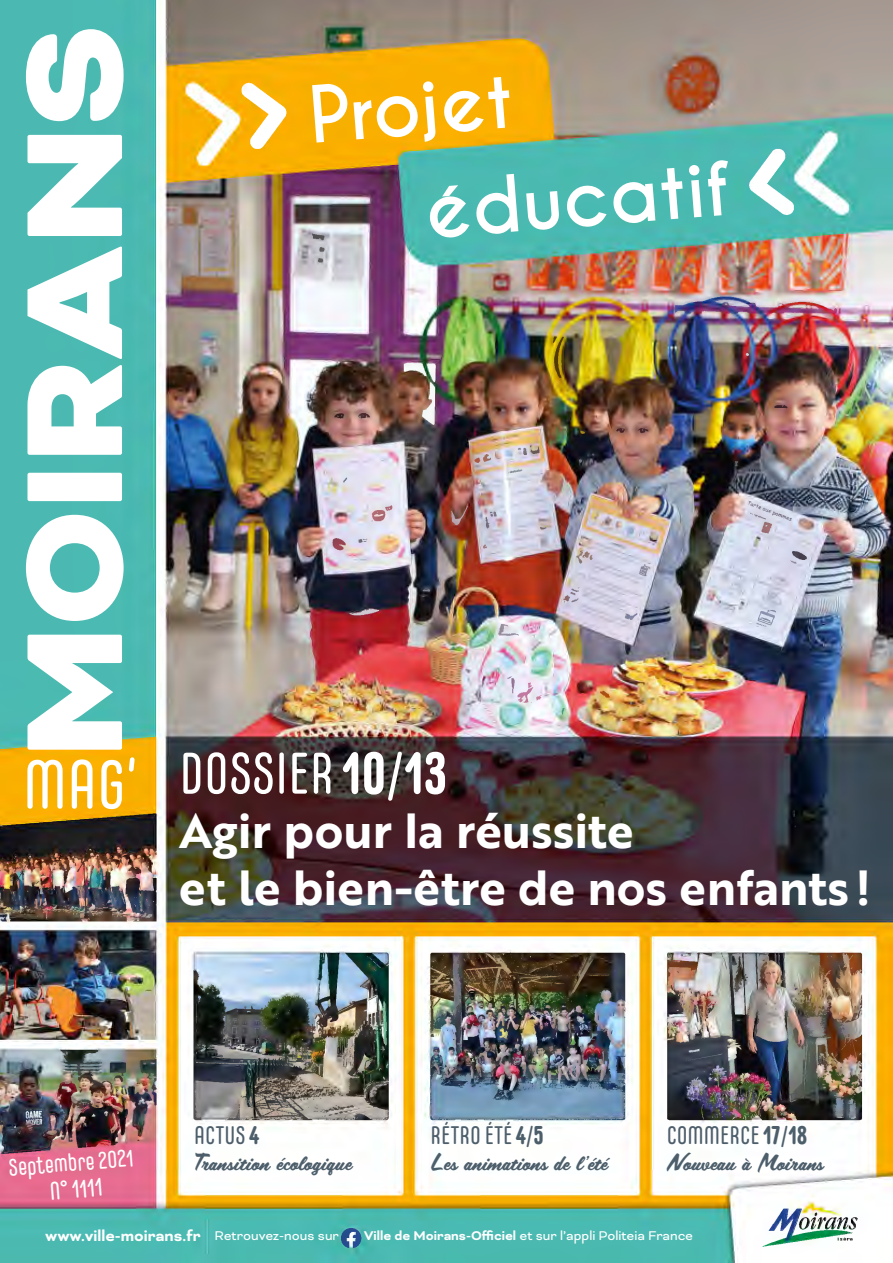
<style>
.page{position:relative;width:893px;height:1263px;background:#fff}
.page>*{position:absolute;margin:0;border:0;box-sizing:border-box;transform-origin:0 0}
.t1{font:900 157.5px "Bicyclette";color:#fff}
.t2{font:700 73.65px/102.6px "Caviar Dreams";color:#fff}
.t3{font:69.3px "Carl Marx";color:#fff}
.t4{font:58.5px "Carl Marx";color:#fff}
.t5{font:48px/57.6px "Brother 1816 Bold";color:#fff}
.t6{font:25.5px "Carl Marx";color:#4d5e6b}
.t7{font:25.5px "Carl Marx";color:#fff}
.t8{font:24px "Carl Marx";color:#fff}
.t9{font:21px "Scriptorama JF Tradeshow";color:#4d5e6b}
.t10{font:700 17.55px "Bicyclette";color:#fff}
.t11{font:14.55px "Bicyclette";color:#fff}
.s1{font-weight:700}
.s2{font-weight:400;font-size:14.55px}
</style>
<div class="page">
<img style="left:0;top:0;width:893px;height:1263px">
<h1 class="t1" style="left:-19px;top:759px;width:736px;rotate:-90deg">MOIRANS</h1>
<h3 class="t3" style="left:23px;top:746px;width:117px">MAG’</h3>
<h2 class="t2" style="left:416px;top:58px;width:304px;text-indent:-110px;rotate:-4deg">Projet éducatif</h2>
<h3 class="t4" style="left:179px;top:741px;width:269px">DOSSIER <span class="s1">10</span>/<span class="s1">13</span></h3>
<h3 class="t5" style="left:179px;top:800px;width:693px">Agir pour la réussite<br>et le bien-être de nos enfants !</h3>
<p class="t8" style="left:8px;top:1154px;width:127px;rotate:-4deg">Septembre 2021</p>
<p class="t7" style="left:49px;top:1177px;width:55px;rotate:-4deg">N° 1111</p>
<p class="t6" style="left:194px;top:1121px;width:66px">ACTUS<span class="s1">4</span></p>
<p class="t9" style="left:194px;top:1148px;width:159px">Transition écologique</p>
<p class="t6" style="left:430px;top:1121px;width:115px">RÉTRO ÉTÉ <span class="s1">4</span>/<span class="s1">5</span></p>
<p class="t9" style="left:430px;top:1148px;width:178px">Les animations de l’été</p>
<p class="t6" style="left:667px;top:1121px;width:142px">COMMERCE <span class="s1">17</span>/<span class="s1">18</span></p>
<p class="t9" style="left:667px;top:1148px;width:158px">Nouveau à Moirans</p>
<p class="t10" style="left:45px;top:1225px;width:295px">www.ville-moirans.fr <span class="s2">Retrouvez-nous sur</span></p>
<p class="t11" style="left:364px;top:1227px;width:331px"><span class="s1">Ville de Moirans-Officiel</span> et sur l’appli Politeia France</p>
</div>
